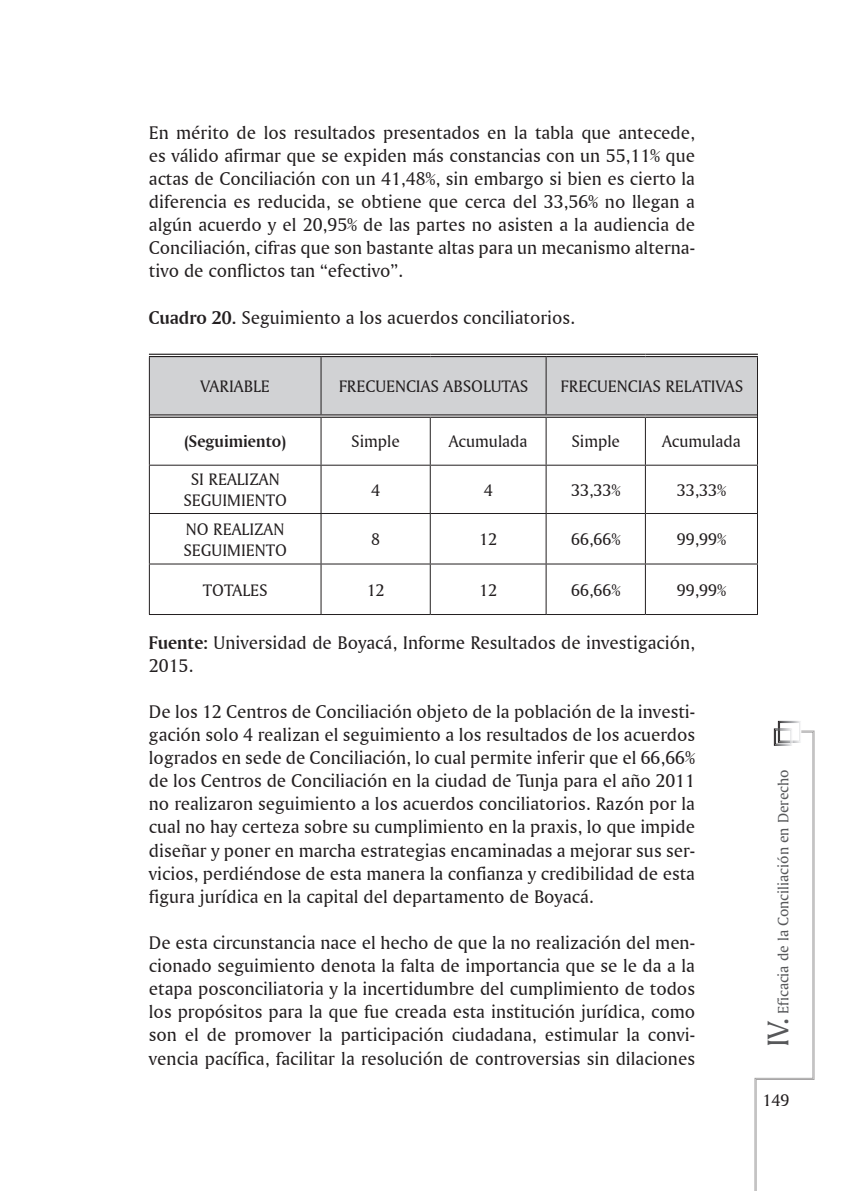
<style>
.page{position:relative;width:844px;height:1191px;background:#fff}
.page>*{position:absolute;margin:0;border:0;box-sizing:border-box;transform-origin:0 0}
.parrafos{font:19.25px/23.1px "Amerigo BT Roman A";color:#231f20;text-align:justify}
.parrafos-2{font:17.5px/21px "Amerigo BT Roman A";color:#231f20;text-align:center}
.parrafos-3{font:17.5px "Amerigo BT Bold A";color:#231f20}
.t1{font:15.75px "Amerigo BT Roman A";color:#57585a}
.s1{font-family:"Amerigo BT Bold A"}
.s2{font-size:31.5px}
</style>
<div class="page">
<svg style="left:754px;top:720px;width:60px;height:471px"></svg>
<div style="left:775px;top:730px;width:15px;height:14px;border:1px solid #fff"></div>
<div style="left:150px;top:357px;width:606px;height:57px;background:#d1d2d4"></div>
<svg style="left:150px;top:514px;width:606px;height:100px"></svg>
<svg style="left:150px;top:415px;width:171px;height:2px"></svg>
<svg style="left:321px;top:415px;width:109px;height:2px"></svg>
<svg style="left:430px;top:415px;width:116px;height:2px"></svg>
<svg style="left:546px;top:415px;width:99px;height:2px"></svg>
<svg style="left:645px;top:415px;width:111px;height:2px"></svg>
<hr style="left:149px;top:357px;width:1px;height:59px;background:#231f20">
<hr style="left:320px;top:357px;width:1px;height:57px;background:#231f20">
<hr style="left:545px;top:357px;width:1px;height:57px;background:#231f20">
<hr style="left:756px;top:357px;width:1px;height:59px;background:#231f20">
<hr style="left:149px;top:416px;width:1px;height:49px;background:#231f20">
<hr style="left:320px;top:418px;width:1px;height:47px;background:#231f20">
<hr style="left:429px;top:418px;width:1px;height:47px;background:#231f20">
<hr style="left:545px;top:418px;width:1px;height:47px;background:#231f20">
<hr style="left:644px;top:418px;width:1px;height:47px;background:#231f20">
<hr style="left:756px;top:416px;width:1px;height:49px;background:#231f20">
<hr style="left:149px;top:465px;width:172px;height:1px;background:#231f20">
<hr style="left:149px;top:465px;width:1px;height:48px;background:#231f20">
<hr style="left:321px;top:465px;width:109px;height:1px;background:#231f20">
<hr style="left:320px;top:465px;width:1px;height:48px;background:#231f20">
<hr style="left:430px;top:465px;width:116px;height:1px;background:#231f20">
<hr style="left:429px;top:465px;width:1px;height:48px;background:#231f20">
<hr style="left:546px;top:465px;width:99px;height:1px;background:#231f20">
<hr style="left:545px;top:465px;width:1px;height:48px;background:#231f20">
<hr style="left:645px;top:465px;width:112px;height:1px;background:#231f20">
<hr style="left:644px;top:465px;width:1px;height:48px;background:#231f20">
<hr style="left:756px;top:465px;width:1px;height:48px;background:#231f20">
<hr style="left:149px;top:513px;width:172px;height:1px;background:#231f20">
<hr style="left:149px;top:514px;width:1px;height:49px;background:#231f20">
<hr style="left:321px;top:513px;width:109px;height:1px;background:#231f20">
<hr style="left:320px;top:514px;width:1px;height:49px;background:#231f20">
<hr style="left:430px;top:513px;width:116px;height:1px;background:#231f20">
<hr style="left:429px;top:514px;width:1px;height:49px;background:#231f20">
<hr style="left:546px;top:513px;width:99px;height:1px;background:#231f20">
<hr style="left:545px;top:514px;width:1px;height:49px;background:#231f20">
<hr style="left:645px;top:513px;width:112px;height:1px;background:#231f20">
<hr style="left:644px;top:514px;width:1px;height:49px;background:#231f20">
<hr style="left:756px;top:514px;width:1px;height:49px;background:#231f20">
<hr style="left:149px;top:563px;width:172px;height:1px;background:#231f20">
<hr style="left:149px;top:564px;width:1px;height:50px;background:#231f20">
<hr style="left:321px;top:563px;width:109px;height:1px;background:#231f20">
<hr style="left:320px;top:564px;width:1px;height:50px;background:#231f20">
<hr style="left:430px;top:563px;width:116px;height:1px;background:#231f20">
<hr style="left:429px;top:564px;width:1px;height:50px;background:#231f20">
<hr style="left:546px;top:563px;width:99px;height:1px;background:#231f20">
<hr style="left:545px;top:564px;width:1px;height:50px;background:#231f20">
<hr style="left:645px;top:563px;width:112px;height:1px;background:#231f20">
<hr style="left:644px;top:564px;width:1px;height:50px;background:#231f20">
<hr style="left:756px;top:564px;width:1px;height:50px;background:#231f20">
<hr style="left:149px;top:614px;width:172px;height:1px;background:#231f20">
<hr style="left:321px;top:614px;width:109px;height:1px;background:#231f20">
<hr style="left:430px;top:614px;width:116px;height:1px;background:#231f20">
<hr style="left:546px;top:614px;width:99px;height:1px;background:#231f20">
<hr style="left:645px;top:614px;width:112px;height:1px;background:#231f20">
<hr style="left:149px;top:354px;width:172px;height:1px;background:#231f20">
<hr style="left:149px;top:356px;width:172px;height:1px;background:#231f20">
<hr style="left:321px;top:354px;width:109px;height:1px;background:#231f20">
<hr style="left:321px;top:356px;width:109px;height:1px;background:#231f20">
<hr style="left:430px;top:354px;width:116px;height:1px;background:#231f20">
<hr style="left:430px;top:356px;width:116px;height:1px;background:#231f20">
<hr style="left:546px;top:354px;width:99px;height:1px;background:#231f20">
<hr style="left:546px;top:356px;width:99px;height:1px;background:#231f20">
<hr style="left:645px;top:354px;width:112px;height:1px;background:#231f20">
<hr style="left:645px;top:356px;width:112px;height:1px;background:#231f20">
<hr style="left:150px;top:414px;width:171px;height:1px;background:#231f20">
<hr style="left:150px;top:417px;width:171px;height:1px;background:#231f20">
<hr style="left:321px;top:414px;width:109px;height:1px;background:#231f20">
<hr style="left:321px;top:417px;width:109px;height:1px;background:#231f20">
<hr style="left:430px;top:414px;width:116px;height:1px;background:#231f20">
<hr style="left:430px;top:417px;width:116px;height:1px;background:#231f20">
<hr style="left:546px;top:414px;width:99px;height:1px;background:#231f20">
<hr style="left:546px;top:417px;width:99px;height:1px;background:#231f20">
<hr style="left:645px;top:414px;width:111px;height:1px;background:#231f20">
<hr style="left:645px;top:417px;width:111px;height:1px;background:#231f20">
<p class="parrafos" style="left:149px;top:120px;width:547px">En mérito de los resultados presentados en la tabla que antecede, es válido afirmar que se expiden más constancias con un 55,11% que actas de Conciliación con un 41,48%, sin embargo si bien es cierto la diferencia es reducida, se obtiene que cerca del 33,56% no llegan a algún acuerdo y el 20,95% de las partes no asisten a la audiencia de Conciliación, cifras que son bastante altas para un mecanismo alterna&shy;tivo de conflictos tan “efectivo”.</p>
<p class="parrafos" style="left:149px;top:305px;width:427px"><span class="s1">Cuadro 20.</span> Seguimiento a los acuerdos conciliatorios.</p>
<p class="parrafos-2" style="left:200px;top:376px;width:71px">VARIABLE</p>
<p class="parrafos-2" style="left:338px;top:376px;width:191px">FRECUENCIAS ABSOLUTAS</p>
<p class="parrafos-2" style="left:560px;top:376px;width:184px">FRECUENCIAS RELATIVAS</p>
<p class="parrafos-3" style="left:184px;top:431px;width:103px">(Seguimiento)</p>
<p class="parrafos-2" style="left:351px;top:430px;width:50px">Simple</p>
<p class="parrafos-2" style="left:448px;top:430px;width:80px">Acumulada</p>
<p class="parrafos-2" style="left:571px;top:430px;width:50px">Simple</p>
<p class="parrafos-2" style="left:661px;top:430px;width:80px">Acumulada</p>
<p class="parrafos-2" style="left:183px;top:469px;width:105px">SI REALIZAN<br>SEGUIMIENTO</p>
<p class="parrafos-2" style="left:371px;top:479px;width:10px">4</p>
<p class="parrafos-2" style="left:483px;top:479px;width:10px">4</p>
<p class="parrafos-2" style="left:571px;top:479px;width:51px">33,33%</p>
<p class="parrafos-2" style="left:676px;top:479px;width:51px">33,33%</p>
<p class="parrafos-2" style="left:183px;top:518px;width:105px;text-align:left">NO REALIZAN<br>SEGUIMIENTO</p>
<p class="parrafos-2" style="left:371px;top:529px;width:10px">8</p>
<p class="parrafos-2" style="left:479px;top:529px;width:19px">12</p>
<p class="parrafos-2" style="left:571px;top:529px;width:51px">66,66%</p>
<p class="parrafos-2" style="left:676px;top:529px;width:51px">99,99%</p>
<p class="parrafos-2" style="left:203px;top:579px;width:66px">TOTALES</p>
<p class="parrafos-2" style="left:366px;top:579px;width:19px">12</p>
<p class="parrafos-2" style="left:479px;top:579px;width:19px">12</p>
<p class="parrafos-2" style="left:571px;top:579px;width:51px">66,66%</p>
<p class="parrafos-2" style="left:676px;top:579px;width:51px">99,99%</p>
<p class="parrafos" style="left:149px;top:630px;width:547px"><span class="s1">Fuente:</span> Universidad de Boyacá, Informe Resultados de investigación,<br>2015.</p>
<p class="parrafos" style="left:149px;top:699px;width:547px">De los 12 Centros de Conciliación objeto de la población de la investi&shy;gación solo 4 realizan el seguimiento a los resultados de los acuerdos logrados en sede de Conciliación, lo cual permite inferir que el 66,66% de los Centros de Conciliación en la ciudad de Tunja para el año 2011 no realizaron seguimiento a los acuerdos conciliatorios. Razón por la cual no hay certeza sobre su cumplimiento en la praxis, lo que impide diseñar y poner en marcha estrategias encaminadas a mejorar sus ser&shy;vicios, perdiéndose de esta manera la confianza y credibilidad de esta figura jurídica en la capital del departamento de Boyacá.</p>
<p class="parrafos" style="left:149px;top:930px;width:547px">De esta circunstancia nace el hecho de que la no realización del men&shy;cionado seguimiento denota la falta de importancia que se le da a la etapa posconciliatoria y la incertidumbre del cumplimiento de todos los propósitos para la que fue creada esta institución jurídica, como son el de promover la participación ciudadana, estimular la convi&shy;vencia pacífica, facilitar la resolución de controversias sin dilaciones</p>
<p class="t1" style="left:773px;top:1047px;width:280px;rotate:-90deg"><span class="s2">IV.</span> Eficacia de la Conciliación en Derecho</p>
<p class="parrafos-2" style="left:762px;top:1089px;width:28px">149</p>
</div>
